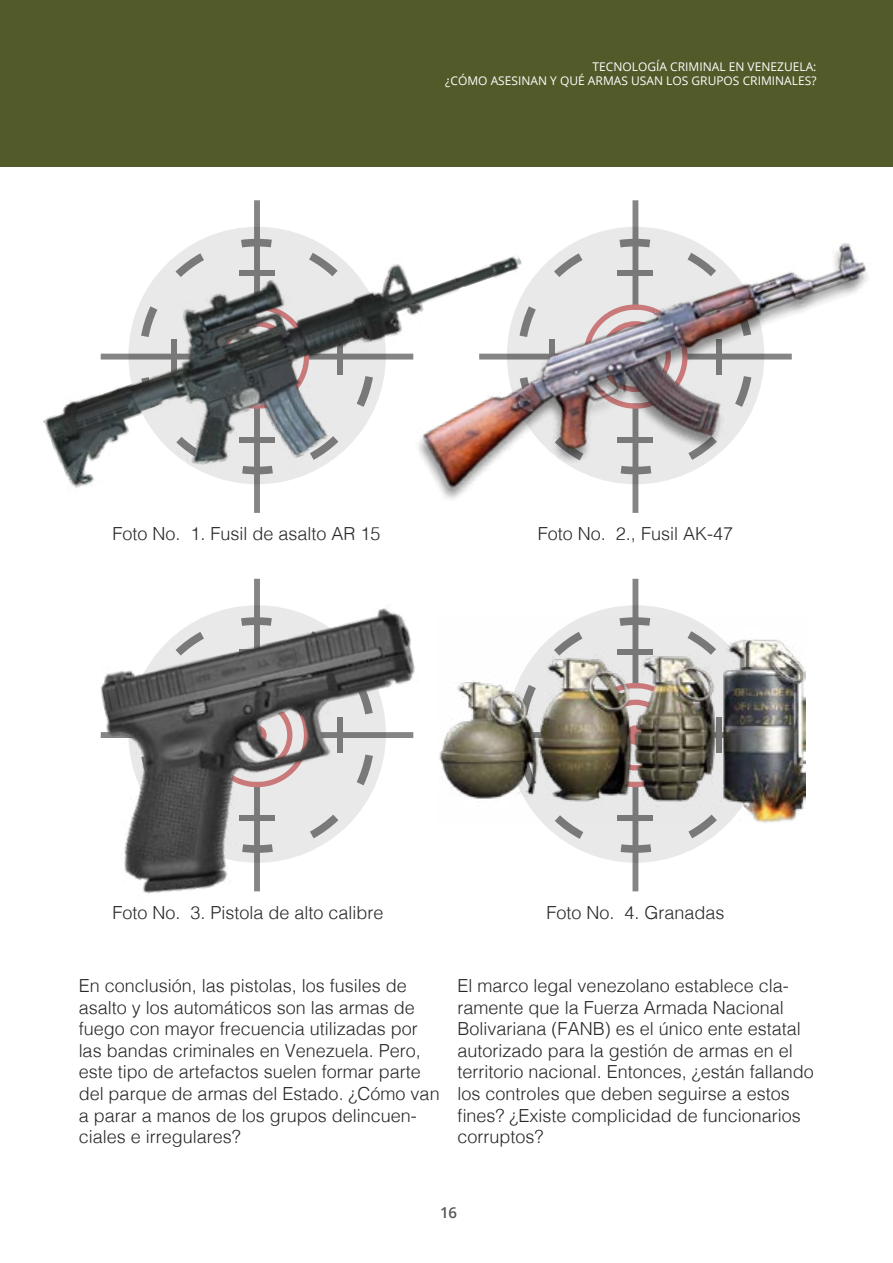
<style>
.page{position:relative;width:893px;height:1263px;background:#fff}
.page>*{position:absolute;margin:0;border:0;box-sizing:border-box;transform-origin:0 0}
.t1{font:300 18px/21.6px "Helvetica";color:#282827}
.t2{font:600 15px "Open Sans";color:#575756}
.t3{font:12px/14.4px "Open Sans";color:#fff;text-align:right}
</style>
<div class="page">
<div style="left:0;top:0;width:893px;height:166px;background:#525a2a"></div>
<svg style="left:543px;top:579px;width:185px;height:312px"></svg>
<img style="left:0;top:166px;width:568px;height:347px">
<img style="left:100px;top:588px;width:315px;height:308px">
<img style="left:378px;top:200px;width:489px;height:313px">
<img style="left:439px;top:617px;width:367px;height:206px">
<p class="t3" style="left:445px;top:59px;width:373px">TECNOLOGÍA CRIMINAL EN VENEZUELA:<br>¿CÓMO ASESINAN Y QUÉ ARMAS USAN LOS GRUPOS CRIMINALES?</p>
<p class="t1" style="left:112px;top:522px;width:270px">Foto No. 1. Fusil de asalto AR 15</p>
<p class="t1" style="left:112px;top:900px;width:273px">Foto No. 3. Pistola de alto calibre</p>
<p class="t1" style="left:538px;top:522px;width:197px">Foto No. 2., Fusil AK-47</p>
<p class="t1" style="left:546px;top:900px;width:180px">Foto No. 4. Granadas</p>
<p class="t1" style="left:79px;top:973px;width:362px">En conclusión, las pistolas, los fusiles de asalto y los automáticos son las armas de fuego con mayor frecuencia utilizadas por las bandas criminales en Venezuela. Pero, este tipo de artefactos suelen formar parte del parque de armas del Estado. ¿Cómo van a parar a manos de los grupos delincuen&shy;ciales e irregulares?</p>
<p class="t1" style="left:458px;top:973px;width:358px">El marco legal venezolano establece cla&shy;ramente que la Fuerza Armada Nacional Bolivariana (FANB) es el único ente estatal autorizado para la gestión de armas en el territorio nacional. Entonces, ¿están fallando los controles que deben seguirse a estos fines? ¿Existe complicidad de funcionarios corruptos?</p>
<p class="t2" style="left:440px;top:1202px;width:19px">16</p>
</div>
